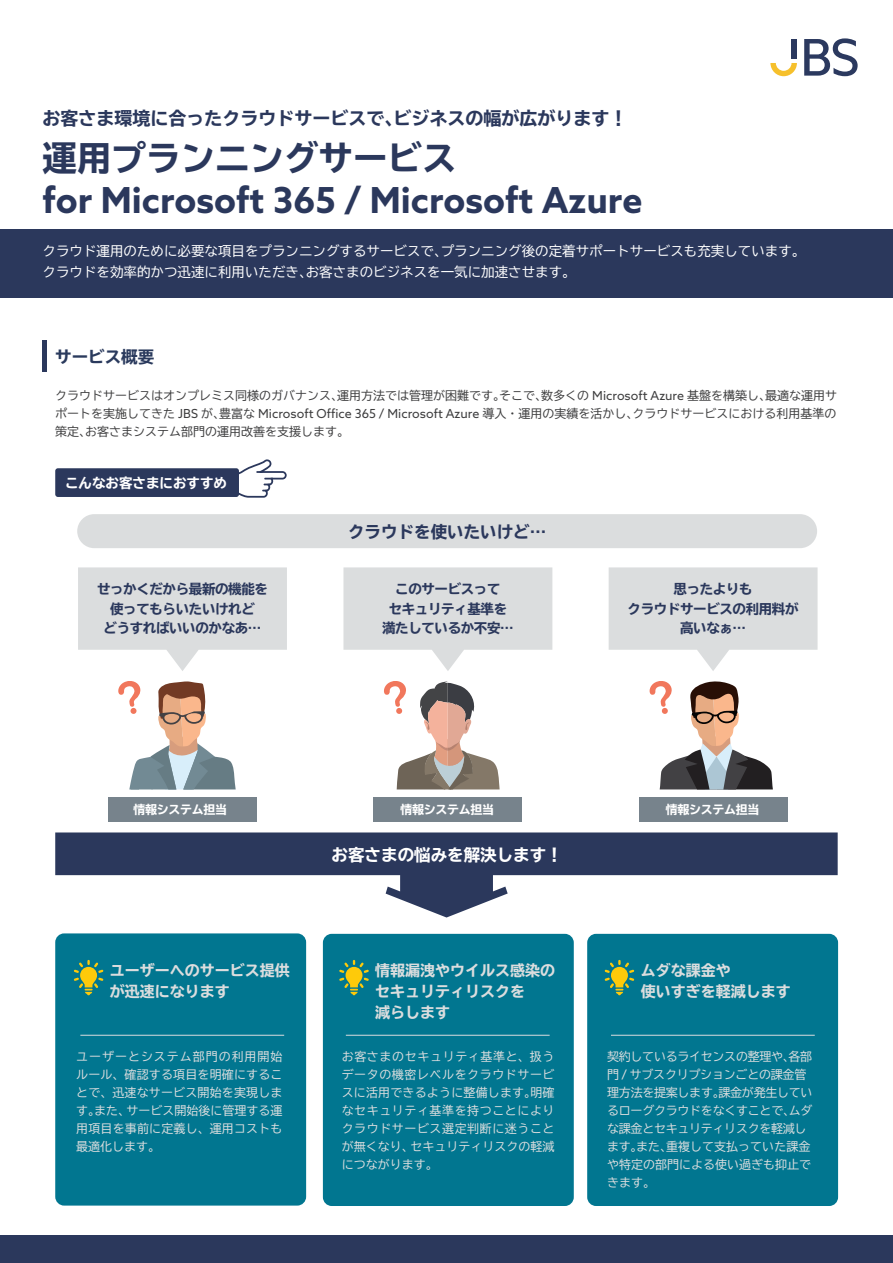
<style>
.page{position:relative;width:893px;height:1263px;background:#fff}
.page>*{position:absolute;margin:0;border:0;box-sizing:border-box;transform-origin:0 0}
.t1{font:700 35.85px "Azo Sans";color:#2b385c}
.t2{font:700 expanded 34.5px "TBUD Go Std";color:#2b385c}
.t3{font:700 expanded 18px "TBUD Go Std";color:#2b385c}
.t4{font:700 expanded 16.5px "TBUD Go Std";color:#fff}
.t5{font:700 expanded 16.5px "TBUD Go Std";color:#2b385c}
.t6{font:700 expanded 16.5px "TBUD Go Std";color:#2a3a5d}
.t7{font:700 expanded 15px/21px "TBUD Go Std";color:#dbddde}
.t8{font:13.5px/21px "TBUD Go Std";color:#fff}
.t9{font:700 expanded 13.5px/19.5px "TBUD Go Std";letter-spacing:-.03em;color:#2b385c;text-align:center}
.t10{font:700 expanded 13.5px "TBUD Go Std";color:#fff}
.t11{font:12px/18px "TBUD Go Std";color:#dbddde;text-align:justify}
.t12{font:12px/18px "TBUD Go Std";color:#3e3e3f;text-align:justify}
.t13{font:12px/18px "TBUD Go Std";letter-spacing:-.025em;color:#dbddde}
.t14{font:700 expanded 12px "TBUD Go Std";letter-spacing:-.03em;color:#fff}
.s1{font-family:"Azo Sans";font-size:12.45px}
</style>
<div class="page">
<div style="left:0;top:230px;width:893px;height:68px;background:#2b385c"></div>
<div style="left:0;top:1235px;width:893px;height:28px;background:#2b385c"></div>
<div style="left:55px;top:933px;width:251px;height:272px;background:#017690;border-radius:9px"></div>
<div style="left:587px;top:934px;width:251px;height:272px;background:#017690;border-radius:9px"></div>
<div style="left:323px;top:934px;width:251px;height:272px;background:#017690;border-radius:9px"></div>
<hr style="left:43px;top:340px;width:4px;height:32px;background:#2b385c">
<svg style="left:238px;top:459px;width:49px;height:39px"></svg>
<div style="left:55px;top:468px;width:184px;height:29px;background:#2b385c;border-radius:3px"></div>
<svg style="left:55px;top:832px;width:783px;height:85px;fill:#2b385c"></svg>
<svg style="left:74px;top:960px;width:29px;height:35px"></svg>
<svg style="left:339px;top:960px;width:30px;height:35px"></svg>
<svg style="left:605px;top:960px;width:29px;height:35px"></svg>
<div style="left:77px;top:514px;width:740px;height:34px;background:#dbddde;border-radius:17px"></div>
<svg style="left:78px;top:567px;width:209px;height:104px"></svg>
<svg style="left:343px;top:567px;width:209px;height:104px"></svg>
<svg style="left:609px;top:567px;width:209px;height:104px"></svg>
<svg style="left:118px;top:681px;width:118px;height:108px"></svg>
<div style="left:108px;top:797px;width:149px;height:25px;background:#77838c"></div>
<svg style="left:384px;top:681px;width:116px;height:108px"></svg>
<div style="left:373px;top:797px;width:149px;height:25px;background:#77838c"></div>
<svg style="left:649px;top:681px;width:124px;height:108px"></svg>
<div style="left:639px;top:797px;width:148px;height:25px;background:#77838c"></div>
<svg style="left:804px;top:38px;width:54px;height:38px"></svg>
<div style="left:791px;top:39px;width:6px;height:20px;background:#2b395f"></div>
<svg style="left:770px;top:63px;width:27px;height:13px"></svg>
<hr style="left:80px;top:1035px;width:204px;height:1px;background:#dbddde">
<hr style="left:346px;top:1035px;width:204px;height:1px;background:#dbddde">
<hr style="left:611px;top:1035px;width:204px;height:1px;background:#dbddde">
<h3 class="t3" style="left:43px;top:108px;width:586px">お客さま環境に合ったクラウドサービスで、ビジネスの幅が広がります！</h3>
<h2 class="t2" style="left:43px;top:139px;width:415px">運用プランニングサービス</h2>
<h1 class="t1" style="left:43px;top:177px;width:601px">for Microsoft 365 / Microsoft Azure</h1>
<p class="t8" style="left:43px;top:240px;width:764px">クラウド運用のために必要な項目をプランニングするサービスで、プランニング後の定着サポートサービスも充実しています。クラウドを効率的かつ迅速に利用いただき、お客さまのビジネスを一気に加速させます。</p>
<h3 class="t6" style="left:55px;top:347px;width:100px">サービス概要</h3>
<p class="t12" style="left:55px;top:386px;width:783px">クラウドサービスはオンプレミス同様のガバナンス、運用方法では管理が困難です。そこで、数多くの <span class="s1">Microsoft Azure</span> 基盤を構築し、最適な運用サポートを実施してきた <span class="s1">JBS</span> が、豊富な <span class="s1">Microsoft Office 365 / Microsoft Azure</span> 導入・運用の実績を活かし、クラウドサービスにおける利用基準の策定、お客さまシステム部門の運用改善を支援します。</p>
<p class="t10" style="left:65px;top:475px;width:163px">こんなお客さまにおすすめ</p>
<h3 class="t5" style="left:348px;top:522px;width:199px">クラウドを使いたいけど…</h3>
<p class="t9" style="left:97px;top:580px;width:172px">せっかくだから最新の機能を使ってもらいたいけれど<br>どうすればいいのかなあ…</p>
<p class="t9" style="left:382px;top:580px;width:133px">このサービスって<br>セキュリティ基準を満たしているか不安…</p>
<p class="t9" style="left:628px;top:580px;width:172px">思ったよりも<br>クラウドサービスの利用料が高いなぁ…</p>
<p class="t14" style="left:133px;top:803px;width:95px">情報システム担当</p>
<p class="t14" style="left:400px;top:803px;width:95px">情報システム担当</p>
<p class="t14" style="left:666px;top:803px;width:95px">情報システム担当</p>
<p class="t7" style="left:110px;top:960px;width:181px">ユーザーへのサービス提供が迅速になります</p>
<p class="t11" style="left:76px;top:1047px;width:208px">ユーザーとシステム部門の利用開始ルール、確認する項目を明確にすることで、迅速なサービス開始を実現します。また、サービス開始後に管理する運用項目を事前に定義し、運用コストも最適化します。</p>
<h3 class="t4" style="left:332px;top:845px;width:232px">お客さまの悩みを解決します！</h3>
<p class="t7" style="left:375px;top:960px;width:181px">情報漏洩やウイルス感染のセキュリティリスクを<br>減らします</p>
<p class="t11" style="left:342px;top:1047px;width:214px">お客さまのセキュリティ基準と、扱うデータの機密レベルをクラウドサービスに活用できるように整備します。明確なセキュリティ基準を持つことによりクラウドサービス選定判断に迷うことが無くなり、セキュリティリスクの軽減につながります。</p>
<p class="t7" style="left:641px;top:960px;width:152px">ムダな課金や<br>使いすぎを軽減します</p>
<p class="t13" style="left:607px;top:1047px;width:207px">契約しているライセンスの整理や、各部門 <span class="s1">/</span> サブスクリプションごとの課金管理方法を提案します。課金が発生しているローグクラウドをなくすことで、ムダな課金とセキュリティリスクを軽減します。また、重複して支払っていた課金や特定の部門による使い過ぎも抑止できます。</p>
</div>
